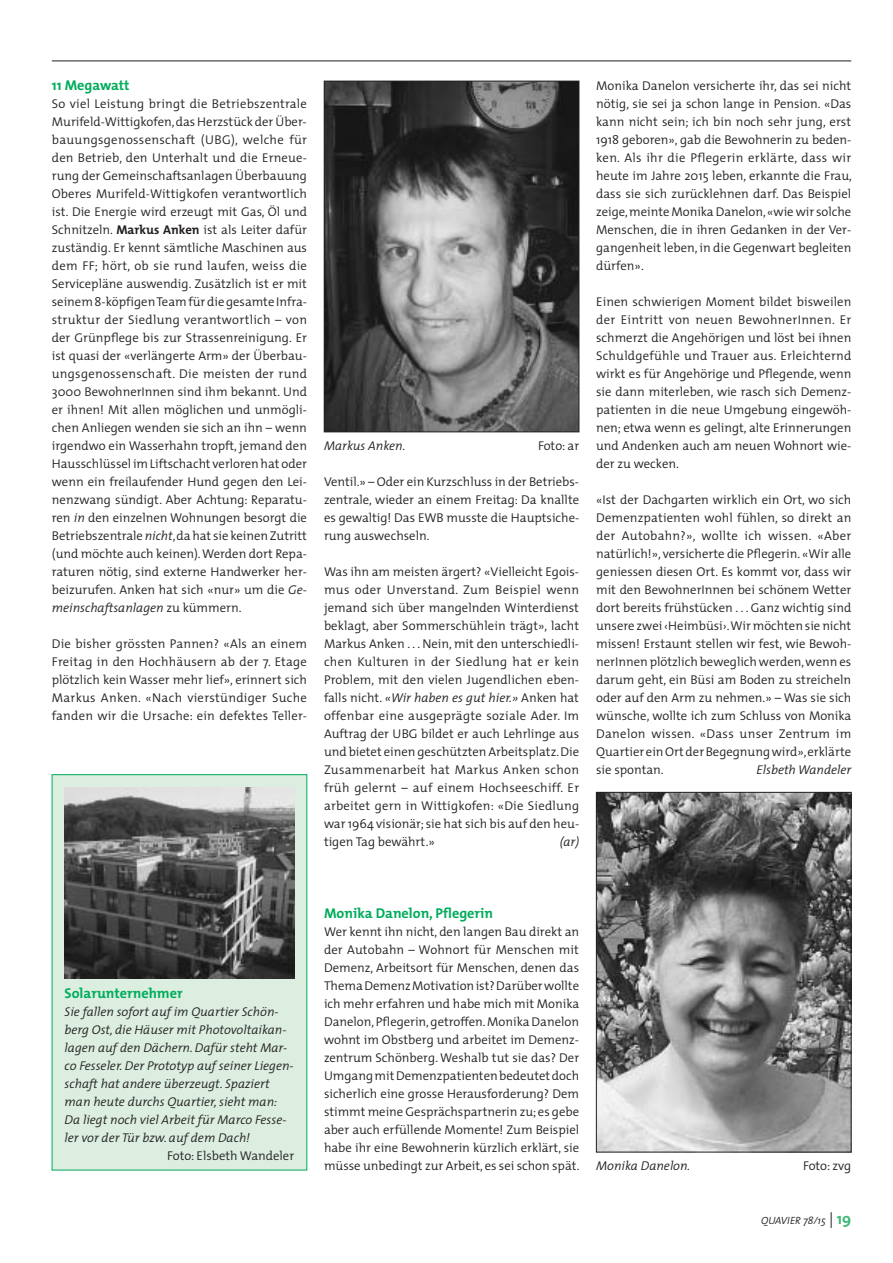
<style>
.page{position:relative;width:893px;height:1263px;background:#fff}
.page>*{position:absolute;margin:0;border:0;box-sizing:border-box;transform-origin:0 0}
.t1{font:700 14.25px "The Mix";color:#00ac5b}
.t2{font:300 12.75px/18px "The Mix";color:#231f20;text-align:justify}
.t3{font:italic 300 12.75px/18px "The Mix";color:#231f20}
.t4{font:italic 300 10.5px "The Mix";color:#231f20}
.s1{font-weight:700}
.s2{font-style:italic}
.s3{font-size:15.75px}
.s4{font-weight:700;font-style:normal;font-size:15.75px;color:#41b979}
</style>
<div class="page">
<hr style="left:52px;top:60px;width:799px;height:1px;background:#231f20">
<img style="left:326px;top:83px;width:251px;height:347px">
<div style="left:324px;top:81px;width:255px;height:351px;border:1px solid #231f20"></div>
<img style="left:598px;top:794px;width:251px;height:356px">
<div style="left:596px;top:792px;width:255px;height:360px;border:1px solid #231f20"></div>
<div style="left:52px;top:775px;width:255px;height:395px;background:#dbeee0"></div>
<img style="left:65px;top:787px;width:229px;height:191px">
<p class="t1" style="left:52px;top:80px;width:79px">11 Megawatt</p>
<p class="t2" style="left:52px;top:96px;width:257px">So viel Leistung bringt die Betriebszentrale Murifeld-Wittigkofen, das Herzstück der Über&shy;bauungsgenossenschaft (UBG), welche für den Betrieb, den Unterhalt und die Erneue&shy;rung der Gemeinschaftsanlagen Überbauung Oberes Murifeld-Wittigkofen verantwortlich ist. Die Energie wird erzeugt mit Gas, Öl und Schnitzeln. <span class="s1">Markus Anken</span> ist als Leiter dafür zuständig. Er kennt sämtliche Maschinen aus dem FF; hört, ob sie rund laufen, weiss die Servicepläne auswendig. Zusätzlich ist er mit seinem 8-köpfigen Team für die gesamte Infra&shy;struktur der Siedlung verantwortlich – von der Grünpflege bis zur Strassenreinigung. Er ist quasi der «verlängerte Arm» der Überbau&shy;ungsgenossenschaft. Die meisten der rund 3000 BewohnerInnen sind ihm bekannt. Und er ihnen! Mit allen möglichen und unmögli&shy;chen Anliegen wenden sie sich an ihn – wenn irgendwo ein Wasserhahn tropft, jemand den Hausschlüssel im Liftschacht verloren hat oder wenn ein freilaufender Hund gegen den Lei&shy;nenzwang sündigt. Aber Achtung: Reparatu&shy;ren <span class="s2">in</span> den einzelnen Wohnungen besorgt die Betriebszentrale <span class="s2">nicht</span>, da hat sie keinen Zutritt (und möchte auch keinen). Werden dort Repa&shy;raturen nötig, sind externe Handwerker her&shy;beizurufen. Anken hat sich «nur» um die <span class="s2">Ge&shy;meinschaftsanlagen</span> zu kümmern.</p>
<p class="t2" style="left:52px;top:636px;width:257px">Die bisher grössten Pannen? «Als an einem Freitag in den Hochhäusern ab der 7. Etage plötzlich kein Wasser mehr lief», erinnert sich Markus Anken. «Nach vierstündiger Suche fanden wir die Ursache: ein defektes Teller-</p>
<p class="t3" style="left:324px;top:438px;width:83px">Markus Anken.</p>
<p class="t2" style="left:538px;top:438px;width:43px">Foto: ar</p>
<p class="t2" style="left:324px;top:474px;width:257px">Ventil.» – Oder ein Kurzschluss in der Betriebs&shy;zentrale, wieder an einem Freitag: Da knallte es gewaltig! Das EWB musste die Hauptsiche&shy;rung auswechseln.</p>
<p class="t2" style="left:324px;top:564px;width:257px">Was ihn am meisten ärgert? «Vielleicht Egois&shy;mus oder Unverstand. Zum Beispiel wenn jemand sich über mangelnden Winterdienst beklagt, aber Sommerschühlein trägt», lacht Markus Anken . . . Nein, mit den unterschiedli&shy;chen Kulturen in der Siedlung hat er kein Problem, mit den vielen Jugendlichen eben&shy;falls nicht. <span class="s2">«Wir haben es gut hier.»</span> Anken hat offenbar eine ausgeprägte soziale Ader. Im Auftrag der UBG bildet er auch Lehrlinge aus und bietet einen geschützten Arbeitsplatz. Die Zusammenarbeit hat Markus Anken schon früh gelernt – auf einem Hochseeschiff. Er arbeitet gern in Wittigkofen: «Die Siedlung war 1964 visionär; sie hat sich bis auf den heu&shy;tigen Tag bewährt.»</p>
<p class="t3" style="left:560px;top:834px;width:21px">(ar)</p>
<p class="t2" style="left:596px;top:78px;width:257px">Monika Danelon versicherte ihr, das sei nicht nötig, sie sei ja schon lange in Pension. «Das kann nicht sein; ich bin noch sehr jung, erst 1918 geboren», gab die Bewohnerin zu beden&shy;ken. Als ihr die Pflegerin erklärte, dass wir heute im Jahre 2015 leben, erkannte die Frau, dass sie sich zurücklehnen darf. Das Beispiel zeige, meinte Monika Danelon, «wie wir solche Menschen, die in ihren Gedanken in der Ver&shy;gangenheit leben, in die Gegenwart begleiten dürfen».</p>
<p class="t2" style="left:596px;top:294px;width:257px">Einen schwierigen Moment bildet bisweilen der Eintritt von neuen BewohnerInnen. Er schmerzt die Angehörigen und löst bei ihnen Schuldgefühle und Trauer aus. Erleichternd wirkt es für Angehörige und Pflegende, wenn sie dann miterleben, wie rasch sich Demenz&shy;patienten in die neue Umgebung eingewöh&shy;nen; etwa wenn es gelingt, alte Erinnerungen und Andenken auch am neuen Wohnort wie&shy;der zu wecken.</p>
<p class="t2" style="left:596px;top:492px;width:257px">«Ist der Dachgarten wirklich ein Ort, wo sich Demenzpatienten wohl fühlen, so direkt an der Autobahn?», wollte ich wissen. «Aber natürlich!», versicherte die Pflegerin. «Wir alle geniessen diesen Ort. Es kommt vor, dass wir mit den BewohnerInnen bei schönem Wetter dort bereits frühstücken . . . Ganz wichtig sind unsere zwei ‹Heimbüsi›. Wir möchten sie nicht missen! Erstaunt stellen wir fest, wie Bewoh&shy;nerInnen plötzlich beweglich werden, wenn es darum geht, ein Büsi am Boden zu streicheln oder auf den Arm zu nehmen.» – Was sie sich wünsche, wollte ich zum Schluss von Monika Danelon wissen. «Dass unser Zentrum im Quartier ein Ort der Begegnung wird», erklärte sie spontan.</p>
<p class="t3" style="left:756px;top:762px;width:96px">Elsbeth Wandeler</p>
<p class="t1" style="left:65px;top:987px;width:119px">Solarunternehmer</p>
<p class="t3" style="left:65px;top:1003px;width:231px">Sie fallen sofort auf im Quartier Schön&shy;berg Ost, die Häuser mit Photovoltaikan&shy;lagen auf den Dächern. Dafür steht Mar&shy;co Fesseler. Der Prototyp auf seiner Liegen&shy;schaft hat andere überzeugt. Spaziert man heute durchs Quartier, sieht man:<br>Da liegt noch viel Arbeit für Marco Fesse&shy;ler vor der Tür bzw. auf dem Dach!</p>
<p class="t2" style="left:167px;top:1147px;width:129px">Foto: Elsbeth Wandeler</p>
<p class="t1" style="left:324px;top:908px;width:170px">Monika Danelon, Pflegerin</p>
<p class="t2" style="left:324px;top:924px;width:257px">Wer kennt ihn nicht, den langen Bau direkt an der Autobahn – Wohnort für Menschen mit Demenz, Arbeitsort für Menschen, denen das Thema Demenz Motivation ist? Darüber wollte ich mehr erfahren und habe mich mit Monika Danelon, Pflegerin, getroffen. Monika Danelon wohnt im Obstberg und arbeitet im Demenz&shy;zentrum Schönberg. Weshalb tut sie das? Der Umgang mit Demenzpatienten bedeutet doch sicherlich eine grosse Herausforderung? Dem stimmt meine Gesprächspartnerin zu; es gebe aber auch erfüllende Momente! Zum Beispiel habe ihr eine Bewohnerin kürzlich erklärt, sie müsse unbedingt zur Arbeit, es sei schon spät.</p>
<p class="t3" style="left:596px;top:1158px;width:96px">Monika Danelon.</p>
<p class="t2" style="left:803px;top:1158px;width:50px">Foto: zvg</p>
<p class="t4" style="left:761px;top:1216px;width:92px">QUAVIER 78/15 <span class="s3">|</span> <span class="s4">19</span></p>
</div>
